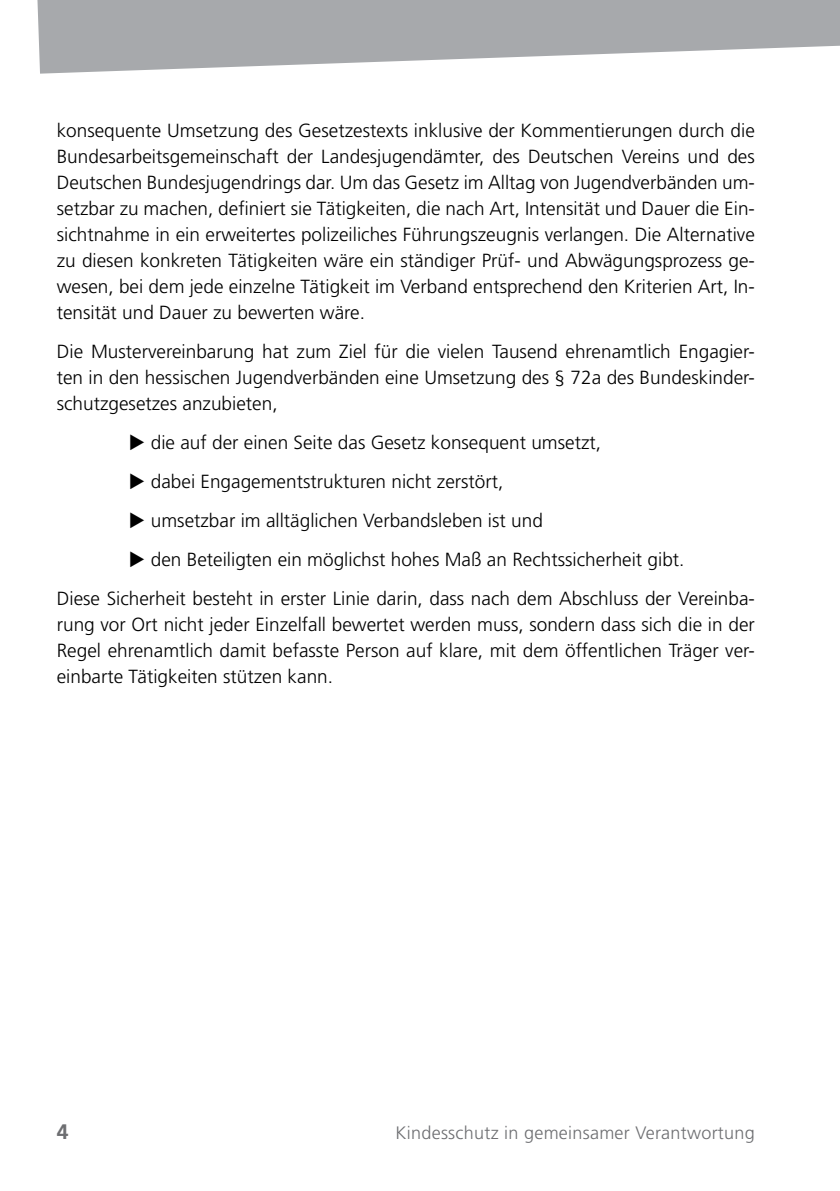
<style>
.page{position:relative;width:840px;height:1191px;background:#fff}
.page>*{position:absolute;margin:0;border:0;box-sizing:border-box;transform-origin:0 0}
.t1{font:700 21px "Frutiger LT Std";color:#6d6e71}
.t2{font:300 19px/26px "Frutiger LT Std";color:#000;text-align:justify}
.t3{font:300 18px "Frutiger LT Std";letter-spacing:.015em;color:#6d6e71}
</style>
<div class="page">
<svg style="left:37px;top:0;width:802px;height:74px;fill:#a7a9ac"></svg>
<p class="t2" style="left:57px;top:118px;width:699px">konsequente U msetzung des Gesetzestexts inklusive der Kommentierungen durch die Bundesarbeitsgemeinschaft der Landesjugendämter, des Deutschen Vereins und des Deutschen Bundesjugendrings dar. U m das Gesetz im Alltag von Jugendverbänden um&shy;setzbar zu machen, definiert sie Tätigkeiten, die nach Art, Intensität und Dauer die Ein&shy;sichtnahme in ein erweitertes polizeiliches Führungszeugnis verlangen. Die Alternative zu diesen konkreten Tätigkeiten wäre ein ständiger Prüf- und Abwägungsprozess ge&shy;wesen, bei dem jede einzelne Tätigkeit im Verband entsprechend den Kriterien Art, In&shy;tensität und Dauer zu bewerten wäre.</p>
<p class="t2" style="left:57px;top:339px;width:699px">Die Mustervereinbarung hat zum Ziel für die vielen Tausend ehrenamtlich Engagier&shy;ten in den hessischen Jugendverbänden eine U msetzung des § 72a des Bundeskinder&shy;schutzgesetzes anzubieten,</p>
<p class="t2" style="left:129px;top:430px;width:473px">◆ die auf der einen Seite das Gesetz konsequent umsetzt,</p>
<p class="t2" style="left:129px;top:469px;width:376px">◆ dabei Engagementstrukturen nicht zerstört,</p>
<p class="t2" style="left:129px;top:508px;width:415px">◆ umsetzbar im alltäglichen Verbandsleben ist und</p>
<p class="t2" style="left:57px;top:540px;width:699px;line-height:39px;text-align:center">◆ den Beteiligten ein möglichst hohes Maß an Rechtssicherheit gibt.<br>Diese Sicherheit besteht in erster Linie darin, dass nach dem Abschluss der Vereinba-</p>
<p class="t2" style="left:57px;top:612px;width:699px">rung vor Ort nicht jeder Einzelfall bewertet werden muss, sondern dass sich die in der Regel ehrenamtlich damit befasste Person auf klare, mit dem öffentlichen Träger ver&shy;einbarte Tätigkeiten stützen kann.</p>
<p class="t1" style="left:57px;top:1119px;width:13px">4</p>
<p class="t3" style="left:395px;top:1122px;width:360px">Kindesschutz in gemeinsamer Verantwortung</p>
</div>
